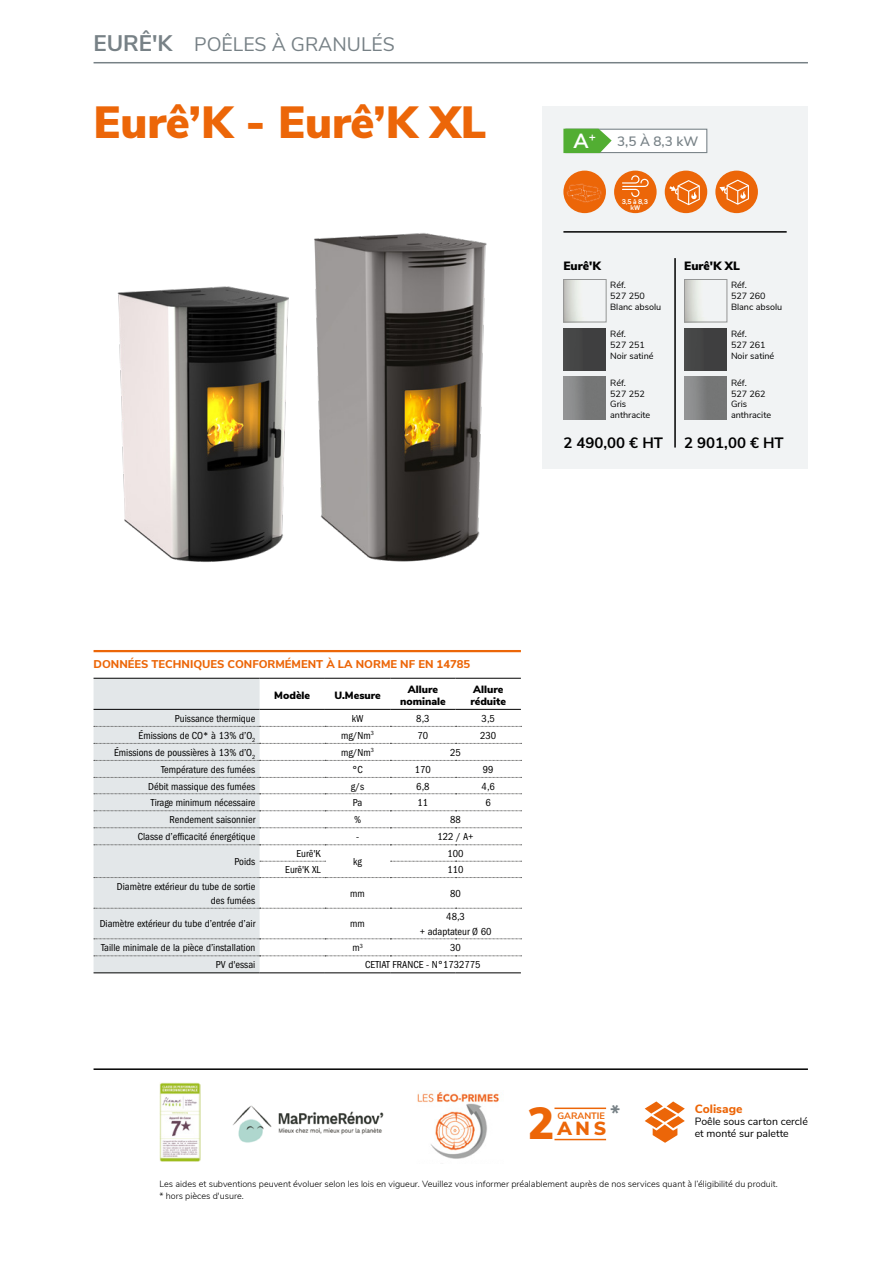
<style>
.page{position:relative;width:893px;height:1263px;background:#fff}
.page>*{position:absolute;margin:0;border:0;box-sizing:border-box;transform-origin:0 0}
.t1{font:900 45px "Nunito Sans";color:#ec6608}
.t2{font:700 22.5px "Nunito Sans";color:#778186}
.t3{font:700 20.4px "Nunito Sans";color:#fff}
.t4{font:19.5px "Nunito Sans";color:#778186}
.t5{font:900 18.9px "Nunito Sans";color:#ec6608}
.t6{font:700 15px "Nunito Sans";color:#000}
.t7{font:600 13.5px "Nunito Sans";color:#778186}
.t8{font:900 12px "Nunito Sans";color:#000}
.t9{font:800 12px "Nunito Sans";color:#ec6608}
.t10{font:800 11.25px "Nunito Sans";color:#ec6608}
.t11{font:condensed 10.5px/14.2px "Franklin Gothic";color:#000;text-align:right}
.t12{font:900 10.5px/12px "Nunito Sans";color:#000;text-align:center}
.t13{font:10.5px/12px "Nunito Sans";color:#000}
.t14{font:700 9.3px "Nunito Sans";color:#ec6608}
.t15{font:300 9px/12px "Nunito Sans";color:#000}
.t16{font:9px/10.8px "Nunito Sans";color:#000}
.t17{font:700 6.75px/6px "Panton";color:#fff;text-align:center}
.s1{font-weight:700;font-size:22.5px}
</style>
<div class="page">
<img style="left:117px;top:286px;width:172px;height:276px">
<hr style="left:94px;top:1068px;width:714px;height:2px;background:#000">
<hr style="left:94px;top:650px;width:427px;height:2px;background:#ec6608">
<div style="left:94px;top:679px;width:166px;height:293px;background:#e3e7e9"></div>
<hr style="left:94px;top:972px;width:166px;height:1px;background:#000">
<hr style="left:260px;top:972px;width:65px;height:1px;background:#000">
<hr style="left:325px;top:972px;width:65px;height:1px;background:#000">
<hr style="left:390px;top:972px;width:66px;height:1px;background:#000">
<hr style="left:456px;top:972px;width:65px;height:1px;background:#000">
<svg style="left:391px;top:861px;width:131px;height:1px"></svg>
<svg style="left:94px;top:908px;width:428px;height:1px"></svg>
<svg style="left:94px;top:938px;width:428px;height:1px"></svg>
<svg style="left:94px;top:955px;width:428px;height:1px"></svg>
<hr style="left:94px;top:678px;width:166px;height:1px;background:#000">
<hr style="left:260px;top:678px;width:65px;height:1px;background:#000">
<hr style="left:325px;top:678px;width:65px;height:1px;background:#000">
<hr style="left:390px;top:678px;width:66px;height:1px;background:#000">
<hr style="left:456px;top:678px;width:65px;height:1px;background:#000">
<hr style="left:94px;top:709px;width:166px;height:1px;background:#000">
<hr style="left:260px;top:709px;width:65px;height:1px;background:#000">
<hr style="left:325px;top:709px;width:65px;height:1px;background:#000">
<hr style="left:390px;top:709px;width:66px;height:1px;background:#000">
<hr style="left:456px;top:709px;width:65px;height:1px;background:#000">
<svg style="left:94px;top:726px;width:428px;height:1px"></svg>
<svg style="left:94px;top:743px;width:428px;height:1px"></svg>
<svg style="left:94px;top:760px;width:428px;height:1px"></svg>
<svg style="left:94px;top:777px;width:428px;height:1px"></svg>
<svg style="left:94px;top:793px;width:428px;height:1px"></svg>
<svg style="left:94px;top:810px;width:428px;height:1px"></svg>
<svg style="left:94px;top:827px;width:428px;height:1px"></svg>
<svg style="left:94px;top:844px;width:428px;height:1px"></svg>
<svg style="left:260px;top:861px;width:66px;height:1px"></svg>
<svg style="left:94px;top:877px;width:428px;height:1px"></svg>
<img style="left:314px;top:233px;width:173px;height:329px">
<div style="left:542px;top:106px;width:266px;height:363px;background:#f1f3f4"></div>
<div style="left:565px;top:129px;width:142px;height:24px;background:#fff;border:1px solid #778186"></div>
<svg style="left:563px;top:129px;width:49px;height:24px"></svg>
<div style="left:563px;top:171px;width:43px;height:42px;background:#ec6608;border-radius:50%"></div>
<svg style="left:567px;top:184px;width:34px;height:19px"></svg>
<div style="left:614px;top:171px;width:43px;height:42px;background:#ec6608;border-radius:50%"></div>
<svg style="left:622px;top:175px;width:27px;height:22px"></svg>
<div style="left:665px;top:171px;width:42px;height:42px;background:#ec6608;border-radius:50%"></div>
<svg style="left:669px;top:180px;width:31px;height:25px"></svg>
<div style="left:715px;top:171px;width:43px;height:42px;background:#ec6608;border-radius:50%"></div>
<svg style="left:719px;top:180px;width:30px;height:25px"></svg>
<hr style="left:563px;top:231px;width:224px;height:2px;background:#000">
<div style="left:563px;top:279px;width:43px;height:43px;border:1px solid #9d9d9c"></div>
<div style="left:684px;top:279px;width:43px;height:43px;border:1px solid #9d9d9c"></div>
<img style="left:563px;top:328px;width:43px;height:43px">
<img style="left:684px;top:328px;width:43px;height:43px">
<hr style="left:674px;top:258px;width:2px;height:189px;background:#000">
<svg style="left:645px;top:1101px;width:40px;height:42px"></svg>
<img style="left:159px;top:1082px;width:42px;height:80px">
<hr style="left:554px;top:1139px;width:52px;height:1px;background:#ec6608">
<hr style="left:554px;top:1107px;width:52px;height:2px;background:#ec6608">
<img style="left:233px;top:1105px;width:151px;height:38px">
<img style="left:417px;top:1092px;width:82px;height:67px">
<hr style="left:94px;top:62px;width:714px;height:1px;background:#778186">
<h3 class="t4" style="left:94px;top:30px;width:303px"><span class="s1">EURÊ'K</span> POÊLES À GRANULÉS</h3>
<h1 class="t1" style="left:94px;top:89px;width:395px">Eurê’K - Eurê’K XL</h1>
<h3 class="t3" style="left:574px;top:126px;width:24px">A<sup>+</sup></h3>
<p class="t7" style="left:617px;top:131px;width:83px">3,5 À 8,3 kW</p>
<p class="t17" style="left:622px;top:199px;width:27px">3,5 à 8,3 kW</p>
<p class="t8" style="left:563px;top:257px;width:39px">Eurê'K</p>
<p class="t8" style="left:684px;top:257px;width:57px">Eurê'K XL</p>
<p class="t16" style="left:610px;top:279px;width:53px">Réf.<br>527 250<br>Blanc absolu</p>
<p class="t16" style="left:731px;top:279px;width:53px">Réf.<br>527 260<br>Blanc absolu</p>
<p class="t16" style="left:610px;top:328px;width:45px">Réf.<br>527 251<br>Noir satiné</p>
<p class="t16" style="left:731px;top:328px;width:45px">Réf.<br>527 261<br>Noir satiné</p>
<p class="t16" style="left:610px;top:377px;width:42px">Réf.<br>527 252<br>Gris anthracite</p>
<p class="t16" style="left:731px;top:377px;width:42px">Réf.<br>527 262<br>Gris anthracite</p>
<h3 class="t6" style="left:563px;top:432px;width:101px">2 490,00 € HT</h3>
<h3 class="t6" style="left:684px;top:432px;width:101px">2 901,00 € HT</h3>
<p class="t10" style="left:94px;top:655px;width:378px">DONNÉES TECHNIQUES CONFORMÉMENT À LA NORME NF EN 14785</p>
<p class="t12" style="left:274px;top:689px;width:37px">Modèle</p>
<p class="t12" style="left:334px;top:689px;width:48px">U.Mesure</p>
<p class="t12" style="left:400px;top:683px;width:47px">Allure nominale</p>
<p class="t12" style="left:470px;top:683px;width:37px;text-align:left">Allure réduite</p>
<p class="t11" style="left:175px;top:711px;width:82px">Puissance thermique</p>
<p class="t11" style="left:352px;top:711px;width:13px">kW</p>
<p class="t11" style="left:416px;top:711px;width:15px">8,3</p>
<p class="t11" style="left:482px;top:711px;width:15px">3,5</p>
<p class="t11" style="left:139px;top:728px;width:118px">Émissions de CO* à 13% d’O<sub>2</sub></p>
<p class="t11" style="left:341px;top:728px;width:34px">mg/Nm<sup>3</sup></p>
<p class="t11" style="left:418px;top:728px;width:12px">70</p>
<p class="t11" style="left:480px;top:728px;width:18px">230</p>
<p class="t11" style="left:114px;top:745px;width:143px">Émissions de poussières à 13% d’O<sub>2</sub></p>
<p class="t11" style="left:341px;top:745px;width:34px">mg/Nm<sup>3</sup></p>
<p class="t11" style="left:450px;top:745px;width:12px">25</p>
<p class="t11" style="left:161px;top:762px;width:96px">Température des fumées</p>
<p class="t11" style="left:352px;top:762px;width:12px">°C</p>
<p class="t11" style="left:415px;top:762px;width:18px">170</p>
<p class="t11" style="left:483px;top:762px;width:12px">99</p>
<p class="t11" style="left:148px;top:779px;width:109px">Débit massique des fumées</p>
<p class="t11" style="left:351px;top:779px;width:15px">g/s</p>
<p class="t11" style="left:416px;top:779px;width:15px">6,8</p>
<p class="t11" style="left:482px;top:779px;width:15px">4,6</p>
<p class="t11" style="left:151px;top:796px;width:106px">Tirage minimum nécessaire</p>
<p class="t11" style="left:353px;top:796px;width:11px">Pa</p>
<p class="t11" style="left:418px;top:796px;width:12px">11</p>
<p class="t11" style="left:486px;top:796px;width:7px">6</p>
<p class="t11" style="left:170px;top:813px;width:87px">Rendement saisonnier</p>
<p class="t11" style="left:354px;top:813px;width:9px">%</p>
<p class="t11" style="left:450px;top:813px;width:12px">88</p>
<p class="t11" style="left:138px;top:830px;width:119px">Classe d’efficacité énergétique</p>
<p class="t11" style="left:356px;top:830px;width:5px">-</p>
<p class="t11" style="left:438px;top:830px;width:38px">122 / A+</p>
<p class="t11" style="left:235px;top:855px;width:22px">Poids</p>
<p class="t11" style="left:296px;top:846px;width:26px">Eurê'K</p>
<p class="t11" style="left:448px;top:846px;width:18px">100</p>
<p class="t11" style="left:353px;top:855px;width:10px">kg</p>
<p class="t11" style="left:285px;top:863px;width:37px">Eurê'K XL</p>
<p class="t11" style="left:448px;top:863px;width:18px">110</p>
<p class="t11" style="left:117px;top:879px;width:140px">Diamètre extérieur du tube de sortie des fumées</p>
<p class="t11" style="left:350px;top:886px;width:16px">mm</p>
<p class="t11" style="left:450px;top:886px;width:12px">80</p>
<p class="t11" style="left:100px;top:917px;width:157px">Diamètre extérieur du tube d’entrée d’air</p>
<p class="t11" style="left:350px;top:917px;width:16px">mm</p>
<p class="t11" style="left:420px;top:910px;width:73px;text-align:center">48,3<br>+ adaptateur Ø 60</p>
<p class="t11" style="left:101px;top:941px;width:156px">Taille minimale de la pièce d’installation</p>
<p class="t11" style="left:352px;top:941px;width:12px">m<sup>3</sup></p>
<p class="t11" style="left:450px;top:941px;width:12px">30</p>
<p class="t11" style="left:216px;top:958px;width:41px">PV d'essai</p>
<p class="t11" style="left:365px;top:958px;width:117px">CETIAT FRANCE - N°1732775</p>
<h2 class="t2" style="left:610px;top:1097px;width:12px">*</h2>
<h1 class="t1" style="left:527px;top:1090px;width:29px">2</h1>
<p class="t14" style="left:557px;top:1109px;width:49px">GARANTIE</p>
<h3 class="t5" style="left:557px;top:1114px;width:50px">ANS</h3>
<p class="t9" style="left:695px;top:1100px;width:49px">Colisage</p>
<p class="t13" style="left:695px;top:1115px;width:115px">Poêle sous carton cerclé et monté sur palette</p>
<p class="t15" style="left:159px;top:1177px;width:620px">Les aides et subventions peuvent évoluer selon les lois en vigueur. Veuillez vous informer préalablement auprès de nos services quant à l’éligibilité du produit. * hors pièces d'usure.</p>
</div>
